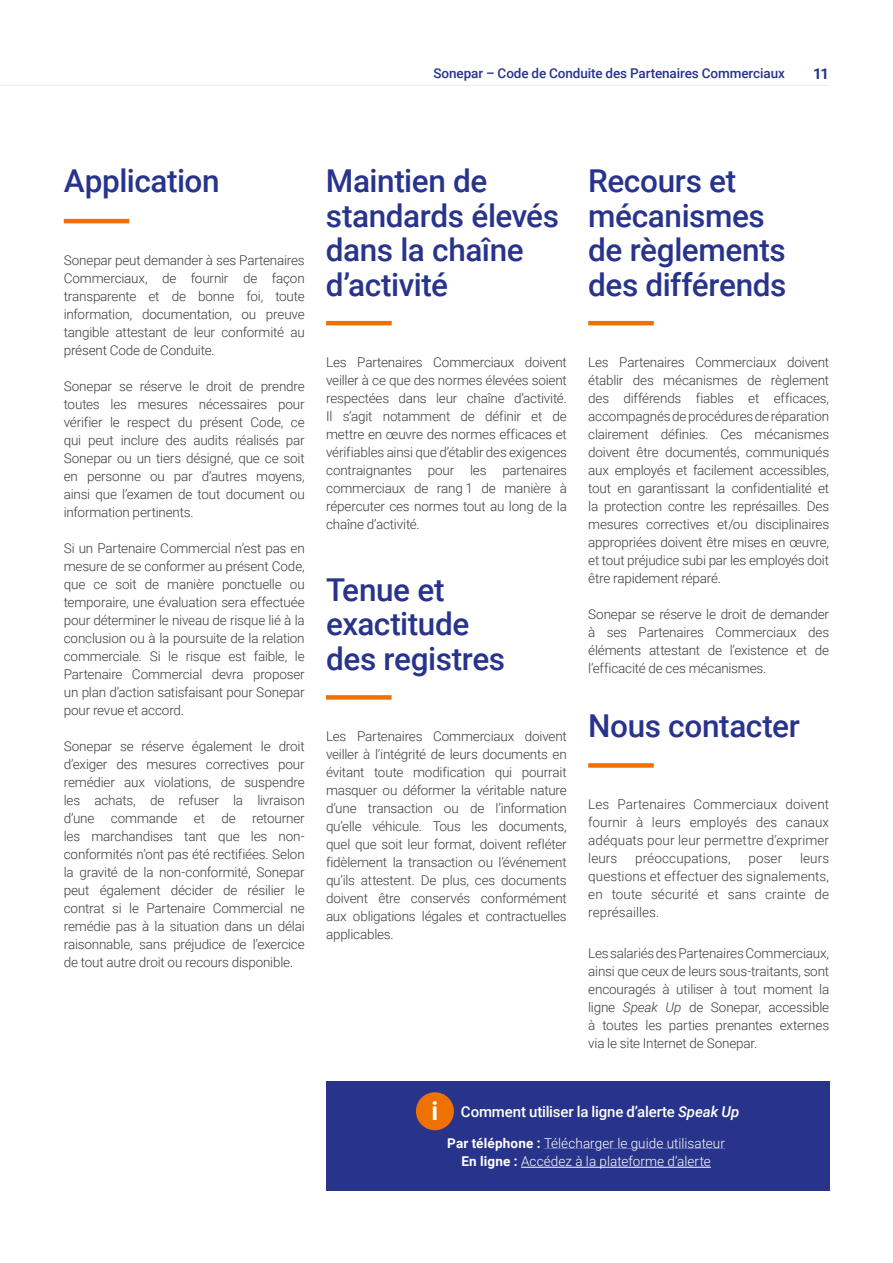
<style>
.page{position:relative;width:893px;height:1263px;background:#fff}
.page>*{position:absolute;margin:0;border:0;box-sizing:border-box;transform-origin:0 0}
.t1{font:500 31.5px/34.5px "Sonepar Roboto";letter-spacing:-.015em;color:#28348b}
.t2{font:700 25.5px "Sonepar Roboto";color:#fff}
.t3{font:500 15px "Sonepar Roboto";letter-spacing:-.015em;color:#fff}
.t4{font:700 15px "Sonepar Roboto";color:#28348b}
.t5{font:300 13.5px/18px "Sonepar Roboto";letter-spacing:-.01em;color:#3c3c3b;text-align:justify}
.t6{font:300 13.5px/18px "Sonepar Roboto";letter-spacing:.005em;color:#fff;text-align:center}
.t7{font:500 13.5px "Sonepar Roboto";letter-spacing:-.005em;color:#28348b}
.s1{font-style:italic}
.s2{font-weight:700}
</style>
<div class="page">
<hr style="left:0;top:85px;width:829px;height:1px;background:#ededed">
<div style="left:326px;top:695px;width:66px;height:5px;background:#ee7203"></div>
<hr style="left:326px;top:321px;width:66px;height:4px;background:#ee7203">
<hr style="left:64px;top:219px;width:65px;height:4px;background:#ee7203">
<hr style="left:588px;top:321px;width:66px;height:4px;background:#ee7203">
<div style="left:588px;top:763px;width:66px;height:5px;background:#ee7203"></div>
<div style="left:326px;top:1081px;width:503px;height:53px;background:#28348b"></div>
<div style="left:326px;top:1132px;width:503px;height:41px;background:#28348b"></div>
<hr style="left:544px;top:1149px;width:181px;height:1px;background:#fff">
<div style="left:326px;top:1150px;width:503px;height:41px;background:#28348b"></div>
<hr style="left:521px;top:1167px;width:190px;height:1px;background:#fff">
<div style="left:416px;top:1092px;width:38px;height:38px;background:#ee7203;border-radius:50%"></div>
<p class="t7" style="left:433px;top:63px;width:353px">Sonepar – Code de Conduite des Partenaires Commerciaux</p>
<p class="t4" style="left:813px;top:63px;width:18px">11</p>
<h1 class="t1" style="left:64px;top:163px;width:157px">Application</h1>
<p class="t5" style="left:64px;top:250px;width:242px">Sonepar peut demander à ses Partenaires Commerciaux, de fournir de façon transparente et de bonne foi, toute information, documentation, ou preuve tangible attestant de leur conformité au présent Code de Conduite.</p>
<p class="t5" style="left:64px;top:376px;width:242px">Sonepar se réserve le droit de prendre toutes les mesures nécessaires pour vérifier le respect du présent Code, ce qui peut inclure des audits réalisés par Sonepar ou un tiers désigné, que ce soit en personne ou par d’autres moyens, ainsi que l’examen de tout document ou information pertinents.</p>
<p class="t5" style="left:64px;top:538px;width:242px">Si un Partenaire Commercial n’est pas en mesure de se conformer au présent Code, que ce soit de manière ponctuelle ou temporaire, une évaluation sera effectuée pour déterminer le niveau de risque lié à la conclusion ou à la poursuite de la relation commerciale. Si le risque est faible, le Partenaire Commercial devra proposer un plan d’action satisfaisant pour Sonepar pour revue et accord.</p>
<p class="t5" style="left:64px;top:736px;width:242px">Sonepar se réserve également le droit d’exiger des mesures correctives pour remédier aux violations, de suspendre les achats, de refuser la livraison d’une commande et de retourner les marchandises tant que les non&shy;conformités n’ont pas été rectifiées. Selon la gravité de la non-conformité, Sonepar peut également décider de résilier le contrat si le Partenaire Commercial ne remédie pas à la situation dans un délai raisonnable, sans préjudice de l’exercice de tout autre droit ou recours disponible.</p>
<h1 class="t1" style="left:326px;top:163px;width:235px">Maintien de standards élevés dans la chaîne d’activité</h1>
<h1 class="t1" style="left:588px;top:163px;width:200px">Recours et mécanismes de règlements des différends</h1>
<p class="t5" style="left:326px;top:352px;width:242px">Les Partenaires Commerciaux doivent veiller à ce que des normes élevées soient respectées dans leur chaîne d’activité.<br>Il s’agit notamment de définir et de mettre en œuvre des normes efficaces et vérifiables ainsi que d’établir des exigences contraignantes pour les partenaires commerciaux de rang 1 de manière à répercuter ces normes tout au long de la chaîne d’activité.</p>
<h1 class="t1" style="left:326px;top:571px;width:180px">Tenue et exactitude des registres</h1>
<p class="t5" style="left:326px;top:727px;width:242px">Les Partenaires Commerciaux doivent veiller à l’intégrité de leurs documents en évitant toute modification qui pourrait masquer ou déformer la véritable nature d’une transaction ou de l’information qu’elle véhicule. Tous les documents, quel que soit leur format, doivent refléter fidèlement la transaction ou l’événement qu’ils attestent. De plus, ces documents doivent être conservés conformément aux obligations légales et contractuelles applicables.</p>
<p class="t5" style="left:588px;top:352px;width:242px">Les Partenaires Commerciaux doivent établir des mécanismes de règlement des différends fiables et efficaces, accompagnés de procédures de réparation clairement définies. Ces mécanismes doivent être documentés, communiqués aux employés et facilement accessibles, tout en garantissant la confidentialité et la protection contre les représailles. Des mesures correctives et/ou disciplinaires appropriées doivent être mises en œuvre, et tout préjudice subi par les employés doit être rapidement réparé.</p>
<p class="t5" style="left:588px;top:604px;width:242px">Sonepar se réserve le droit de demander à ses Partenaires Commerciaux des éléments attestant de l’existence et de l’efficacité de ces mécanismes.</p>
<h1 class="t1" style="left:588px;top:707px;width:213px">Nous contacter</h1>
<p class="t5" style="left:588px;top:795px;width:242px">Les Partenaires Commerciaux doivent fournir à leurs employés des canaux adéquats pour leur permettre d’exprimer leurs</p>
<p class="t5" style="left:588px;top:849px;width:242px;text-indent:212px">leurs questions et effectuer des signalements, en toute sécurité et sans crainte de représailles.</p>
<p class="t5" style="left:588px;top:944px;width:242px">Les salariés des Partenaires Commerciaux, ainsi que ceux de leurs sous-traitants, sont encouragés à utiliser à tout moment la ligne <span class="s1">Speak Up</span> de Sonepar, accessible à toutes les parties prenantes externes via le site Internet de Sonepar.</p>
<p class="t5" style="left:635px;top:849px;width:97px">préoccupations,</p>
<p class="t5" style="left:748px;top:849px;width:35px">poser</p>
<h2 class="t2" style="left:431px;top:1093px;width:8px">i</h2>
<p class="t3" style="left:461px;top:1102px;width:280px">Comment utiliser la ligne d’alerte <span class="s1">Speak Up</span></p>
<p class="t6" style="left:447px;top:1134px;width:279px"><span class="s2">Par téléphone :</span> Télécharger le guide utilisateur<br><span class="s2">En ligne :</span> Accédez à la plateforme d’alerte</p>
</div>
